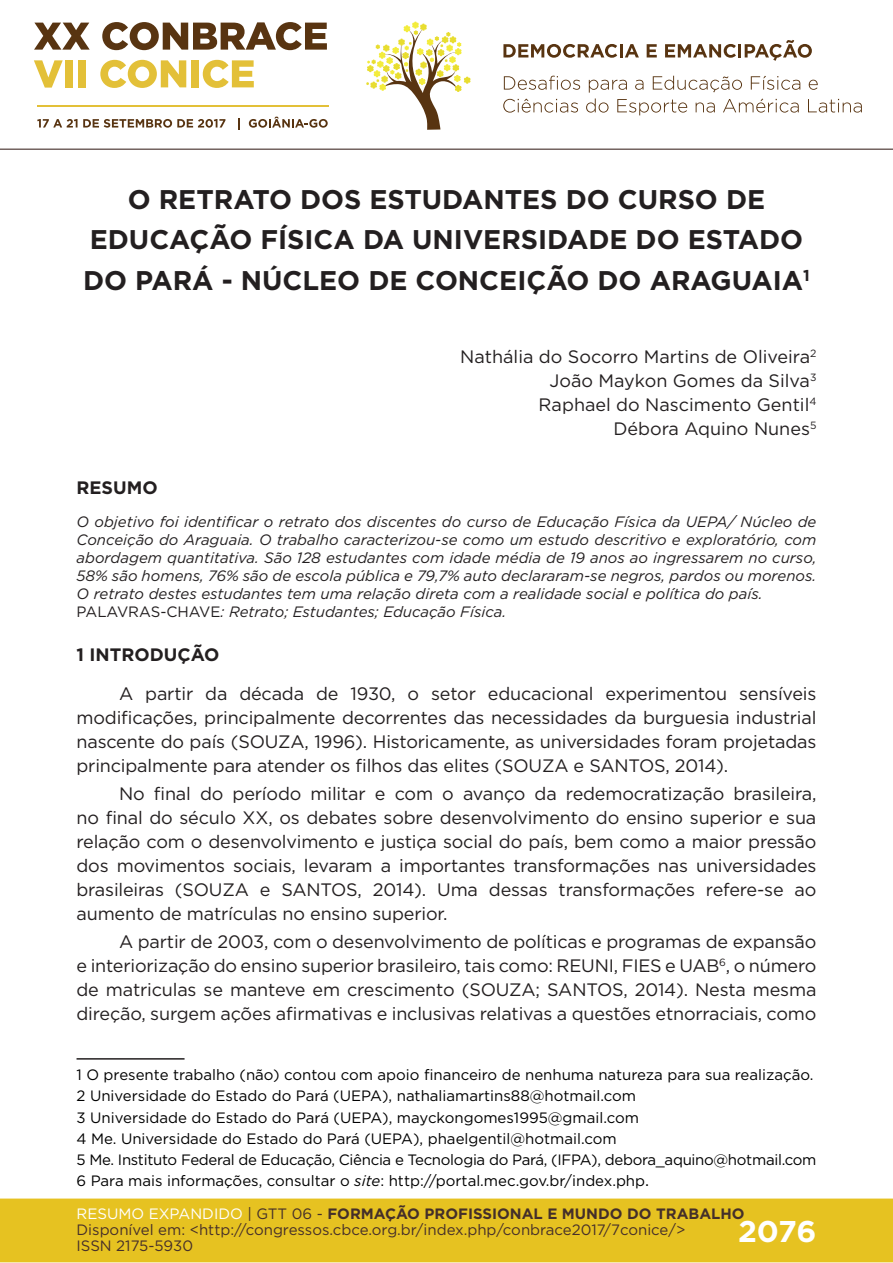
<style>
.page{position:relative;width:893px;height:1263px;background:#fff}
.page>*{position:absolute;margin:0;border:0;box-sizing:border-box;transform-origin:0 0}
.t1{font:700 30px "Gotham";color:#fff}
.t2{font:700 27px/40.5px "Gotham";color:#231f20;text-align:center}
.t3{font:18px/24px "Gotham";letter-spacing:-.01em;color:#231f20;text-align:justify}
.t4{font:700 18px "Gotham";color:#231f20}
.t5{font:italic 15px/18px "Gotham";color:#231f20}
.t6{font:15px/21.3px "Gotham";color:#000001}
.t7{font:15px/16px "Gotham";color:#462f2a}
.s1{font-style:normal}
.s2{font-style:italic}
.s3{font-size:16.5px}
.s4{color:#fff}
.s5{color:#442f2a}
.s6{font-weight:700;color:#442f2a}
</style>
<div class="page">
<div style="left:0;top:1198px;width:893px;height:64px;background:#e6c221;border:2px solid #e6c221"></div>
<svg style="left:34px;top:23px;width:56px;height:27px"></svg>
<svg style="left:102px;top:22px;width:225px;height:28px"></svg>
<svg style="left:34px;top:60px;width:29px;height:28px"></svg>
<div style="left:65px;top:60px;width:8px;height:27px;background:#e3c038"></div>
<div style="left:78px;top:60px;width:8px;height:27px;background:#e3c038"></div>
<svg style="left:100px;top:60px;width:86px;height:28px"></svg>
<div style="left:191px;top:60px;width:8px;height:27px;background:#e3c038"></div>
<svg style="left:203px;top:60px;width:51px;height:28px"></svg>
<svg style="left:37px;top:119px;width:188px;height:9px"></svg>
<svg style="left:238px;top:118px;width:2px;height:11px"></svg>
<svg style="left:249px;top:117px;width:79px;height:11px"></svg>
<hr style="left:37px;top:105px;width:291px;height:2px;background:#e3c038">
<svg style="left:366px;top:21px;width:105px;height:109px"></svg>
<svg style="left:503px;top:44px;width:136px;height:14px"></svg>
<svg style="left:647px;top:44px;width:10px;height:13px"></svg>
<svg style="left:665px;top:40px;width:147px;height:21px"></svg>
<svg style="left:504px;top:76px;width:76px;height:14px"></svg>
<svg style="left:809px;top:80px;width:9px;height:10px"></svg>
<svg style="left:503px;top:99px;width:75px;height:14px"></svg>
<svg style="left:586px;top:76px;width:214px;height:39px"></svg>
<svg style="left:808px;top:99px;width:54px;height:14px"></svg>
<hr style="left:0;top:149px;width:893px;height:1px;background:#442f2a">
<hr style="left:77px;top:1058px;width:108px;height:1px;background:#231f20">
<h2 class="t2" style="left:83px;top:179px;width:728px">O RETRATO DOS ESTUDANTES DO CURSO DE<br>EDUCAÇÃO FÍSICA DA UNIVERSIDADE DO ESTADO<br>DO PARÁ - NÚCLEO DE CONCEIÇÃO DO ARAGUAIA<sup>1</sup></h2>
<p class="t3" style="left:460px;top:344px;width:358px;text-align:right">Nathália do Socorro Martins de Oliveira<sup>2<br></sup>João Maykon Gomes da Silva<sup>3<br></sup>Raphael do Nascimento Gentil<sup>4<br></sup>Débora Aquino Nunes<sup>5</sup></p>
<p class="t4" style="left:77px;top:475px;width:83px">RESUMO</p>
<p class="t5" style="left:77px;top:512px;width:741px">O objetivo foi identificar o retrato dos discentes do curso de Educação Física da UEPA/ Núcleo de Conceição do Araguaia. O trabalho caracterizou-se como um estudo descritivo e exploratório, com abordagem quantitativa. São 128 estudantes com idade média de 19 anos ao ingressarem no curso, 58% são homens, 76% são de escola pública e 79,7% auto declararam-se negros, pardos ou morenos.<br>O retrato destes estudantes tem uma relação direta com a realidade social e política do país.<br><span class="s1">PALAVRAS-CHAVE</span>: Retrato; Estudantes; Educação Física.</p>
<p class="t4" style="left:77px;top:642px;width:144px">1 INTRODUÇÃO</p>
<p class="t3" style="left:77px;top:681px;width:741px;text-indent:43px">A partir da década de 1930, o setor educacional experimentou sensíveis modificações, principalmente decorrentes das necessidades da burguesia industrial nascente do país (SOUZA, 1996). Historicamente, as universidades foram projetadas principalmente para atender os filhos das elites (SOUZA e SANTOS, 2014).</p>
<p class="t3" style="left:77px;top:781px;width:741px;text-indent:43px">No final do período militar e com o avanço da redemocratização brasileira, no final do século XX, os debates sobre desenvolvimento do ensino superior e sua relação com o desenvolvimento e justiça social do país, bem como a maior pressão dos movimentos sociais, levaram a importantes transformações nas universidades brasileiras (SOUZA e SANTOS, 2014). Uma dessas transformações refere-se ao aumento de matrículas no ensino superior.</p>
<p class="t3" style="left:77px;top:929px;width:741px;text-indent:43px">A partir de 2003, com o desenvolvimento de políticas e programas de expansão e interiorização do ensino superior brasileiro, tais como: REUNI, FIES e UAB<sup>6</sup>, o número de matriculas se manteve em crescimento (SOUZA; SANTOS, 2014). Nesta mesma direção, surgem ações afirmativas e inclusivas relativas a questões etnorraciais, como</p>
<p class="t6" style="left:77px;top:1064px;width:741px">1 O presente trabalho (não) contou com apoio financeiro de nenhuma natureza para sua realização.<br>2 Universidade do Estado do Pará (UEPA), nathaliamartins88@hotmail.com<br>3 Universidade do Estado do Pará (UEPA), mayckongomes1995@gmail.com<br>4 Me. Universidade do Estado do Pará (UEPA), phaelgentil@hotmail.com<br>5 Me. Instituto Federal de Educação, Ciência e Tecnologia do Pará, (IFPA), debora_aquino@hotmail.com 6 Para mais informações, consultar o <span class="s2">site</span>: http://portal.mec.gov.br/index.php<span class="s3">.</span></p>
<p class="t7" style="left:77px;top:1205px;width:670px"><span class="s4">RESUMO EXPANDIDO</span> <span class="s5">| GTT 06 -</span> <span class="s6">FORMAÇÃO PROFISSIONAL E MUNDO DO TRABALHO<br></span>Disponível em: &lt;http://congressos.cbce.org.br/index.php/conbrace2017/7conice/&gt;<br>ISSN 2175-5930</p>
<h1 class="t1" style="left:738px;top:1212px;width:80px">2076</h1>
</div>
